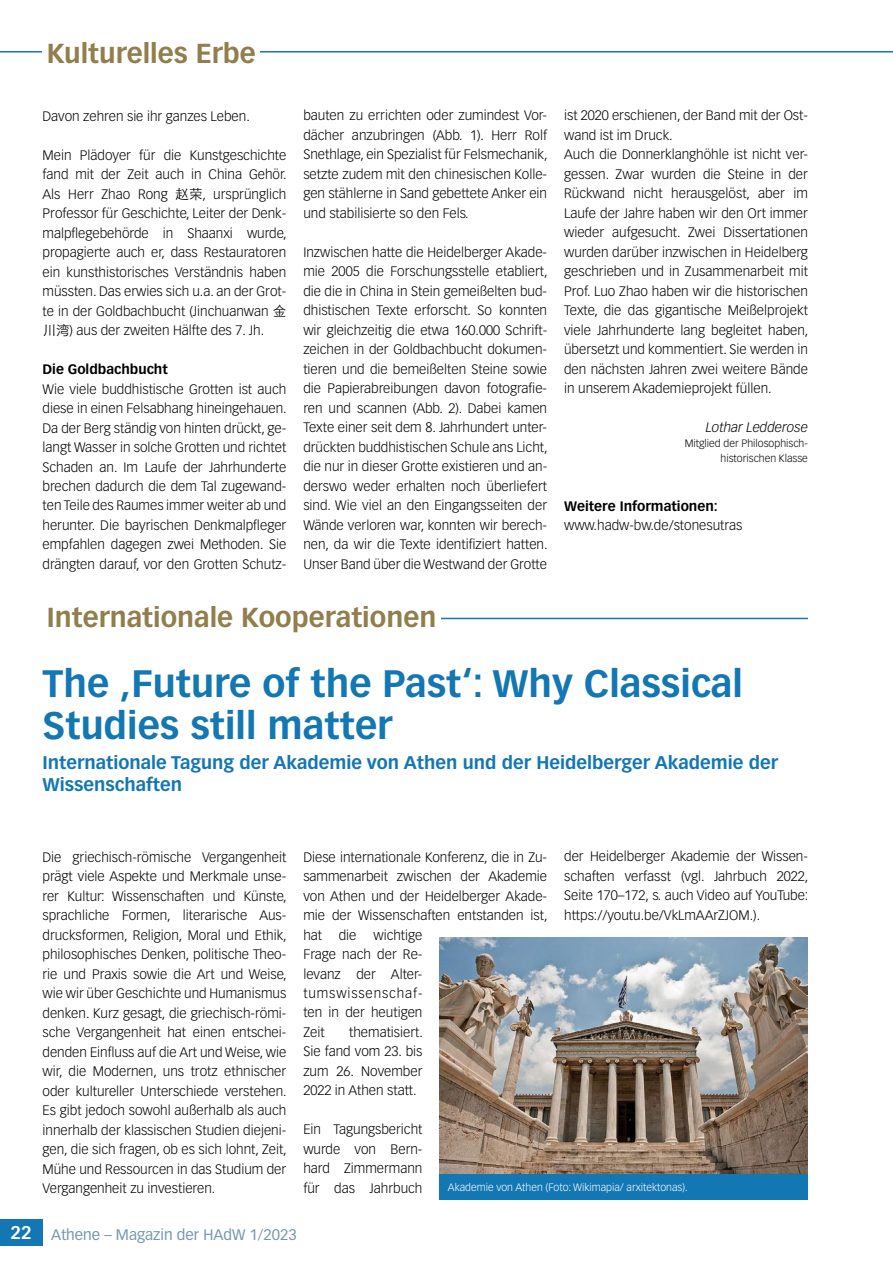
<style>
.page{position:relative;width:893px;height:1263px;background:#fff}
.page>*{position:absolute;margin:0;border:0;box-sizing:border-box;transform-origin:0 0}
.t1{font:700 37.5px/42px "Vectora LT Pro";color:#1277b2}
.t2{font:700 27px "Vectora LT Pro";color:#917e4d}
.t3{font:700 18px/21.6px "Vectora LT Pro";color:#1277b2}
.t4{font:15px "Vectora LT Pro";color:#7598af}
.t5{font:300 13.5px/19.5px "Vectora LT Pro";color:#000;text-align:justify}
.t6{font:700 13.5px "Vectora LT Pro";color:#000}
.t7{font:italic 300 13.5px "Vectora LT Pro";color:#000}
.t8{font:300 10.5px "Vectora LT Pro";color:#fff}
.t9{font:300 10.5px/14.7px "Vectora LT Pro";color:#000;text-align:right}
.s1{font-family:"ST Heiti SC"}
.s2{font-weight:700;font-size:18px;color:#fff}
</style>
<div class="page">
<hr style="left:0;top:51px;width:893px;height:2px;background:#1277b2">
<div style="left:0;top:1219px;width:43px;height:26px;background:#1277b2"></div>
<div style="left:43px;top:38px;width:217px;height:29px;background:#fff"></div>
<hr style="left:43px;top:618px;width:765px;height:1px;background:#1277b2">
<div style="left:43px;top:602px;width:398px;height:29px;background:#fff"></div>
<img style="left:439px;top:937px;width:369px;height:237px">
<div style="left:439px;top:1174px;width:369px;height:25px;background:#1277b2"></div>
<h2 class="t2" style="left:47px;top:37px;width:210px">Kulturelles Erbe</h2>
<p class="t5" style="left:43px;top:106px;width:209px">Davon zehren sie ihr ganzes Leben.</p>
<p class="t5" style="left:43px;top:145px;width:246px">Mein Plädoyer für die Kunstgeschichte fand mit der Zeit auch in China Gehör.<br>Als Herr Zhao Rong <span class="s1">赵荣</span>, ursprünglich Professor für Geschichte, Leiter der Denk&shy;malpflegebehörde in Shaanxi wurde, propagierte auch er, dass Restauratoren ein kunsthistorisches Verständnis haben müssten. Das erwies sich u.a. an der Grot&shy;te in der Goldbachbucht (Jinchuanwan <span class="s1">金川湾</span>) aus der zweiten Hälfte des 7. Jh.</p>
<p class="t6" style="left:43px;top:361px;width:127px">Die Goldbachbucht</p>
<p class="t5" style="left:43px;top:379px;width:246px">Wie viele buddhistische Grotten ist auch diese in einen Felsabhang hineingehauen.<br>Da der Berg ständig von hinten drückt, ge&shy;langt Wasser in solche Grotten und richtet Schaden an. Im Laufe der Jahrhunderte brechen dadurch die dem Tal zugewand&shy;ten Teile des Raumes immer weiter ab und herunter. Die bayrischen Denkmalpfleger empfahlen dagegen zwei Methoden. Sie drängten darauf, vor den Grotten Schutz-</p>
<p class="t5" style="left:303px;top:106px;width:246px">bauten zu errichten oder zumindest Vor&shy;dächer anzubringen (Abb. 1). Herr Rolf Snethlage, ein Spezialist für Felsmechanik, setzte zudem mit den chinesischen Kolle&shy;gen stählerne in Sand gebettete Anker ein und stabilisierte so den Fels.</p>
<p class="t5" style="left:303px;top:242px;width:246px">Inzwischen hatte die Heidelberger Akade&shy;mie 2005 die Forschungsstelle etabliert, die die in China in Stein gemeißelten bud&shy;dhistischen Texte erforscht. So konnten wir gleichzeitig die etwa 160.000 Schrift&shy;zeichen in der Goldbachbucht dokumen&shy;tieren und die bemeißelten Steine sowie die Papierabreibungen davon fotografie&shy;ren und scannen (Abb. 2). Dabei kamen Texte einer seit dem 8. Jahrhundert unter&shy;drückten buddhistischen Schule ans Licht, die nur in dieser Grotte existieren und an&shy;derswo weder erhalten noch überliefert sind. Wie viel an den Eingangsseiten der Wände verloren war, konnten wir berech&shy;nen, da wir die Texte identifiziert hatten.<br>Unser Band über die Westwand der Grotte</p>
<h2 class="t2" style="left:47px;top:601px;width:391px">Internationale Kooperationen</h2>
<p class="t5" style="left:564px;top:106px;width:246px;text-align:left">ist 2020 erschienen, der Band mit der Ost&shy;wand ist im Druck.<br>Auch die Donnerklanghöhle ist nicht ver&shy;gessen. Zwar wurden die Steine in der Rückwand nicht herausgelöst, aber im Laufe der Jahre haben wir den Ort immer wieder aufgesucht. Zwei Dissertationen wurden darüber inzwischen in Heidelberg geschrieben und in Zusammenarbeit mit Prof. Luo Zhao haben wir die historischen Texte, die das gigantische Meißelprojekt viele Jahrhunderte lang begleitet haben, übersetzt und kommentiert. Sie werden in den nächsten Jahren zwei weitere Bände in unserem Akademieprojekt füllen.</p>
<p class="t7" style="left:706px;top:419px;width:104px">Lothar Ledderose</p>
<p class="t9" style="left:685px;top:436px;width:125px">Mitglied der Philosophisch&shy;historischen Klasse</p>
<p class="t6" style="left:564px;top:497px;width:155px">Weitere Informationen:</p>
<p class="t5" style="left:564px;top:515px;width:180px">www.hadw-bw.de/stonesutras</p>
<h1 class="t1" style="left:43px;top:662px;width:702px">The ‚Future of the Past‘: Why Classical<br>Studies still matter</h1>
<h3 class="t3" style="left:43px;top:752px;width:737px">Internationale Tagung der Akademie von Athen und der Heidelberger Akademie der<br>Wissenschaften</h3>
<p class="t5" style="left:564px;top:847px;width:246px">der Heidelberger Akademie der Wissen&shy;schaften verfasst (vgl. Jahrbuch 2022, Seite 170–172, s. auch Video auf YouTube: https://youtu.be/VkLmAArZJOM.).</p>
<p class="t5" style="left:43px;top:847px;width:246px">Die griechisch-römische Vergangenheit prägt viele Aspekte und Merkmale unse&shy;rer Kultur: Wissenschaften und Künste, sprachliche Formen, literarische Aus&shy;drucksformen, Religion, Moral und Ethik, philosophisches Denken, politische Theo&shy;rie und Praxis sowie die Art und Weise, wie wir über Geschichte und Humanismus denken. Kurz gesagt, die griechisch-römi&shy;sche Vergangenheit hat einen entschei&shy;denden Einfluss auf die Art und Weise, wie wir, die Modernen, uns trotz ethnischer oder kultureller Unterschiede verstehen.<br>Es gibt jedoch sowohl außerhalb als auch innerhalb der klassischen Studien diejeni&shy;gen, die sich fragen, ob es sich lohnt, Zeit, Mühe und Ressourcen in das Studium der Vergangenheit zu investieren.</p>
<p class="t5" style="left:303px;top:847px;width:246px;text-align:left">Diese internationale Konferenz, die in Zu&shy;sammenarbeit zwischen der Akademie von Athen und der Heidelberger Akade&shy;mie der Wissenschaften entstanden ist, hat die wichtige<br>Frage nach der Re-<br>levanz der Alter-<br>tumswissenschaf-<br>ten in der heutigen<br>Zeit</p>
<p class="t5" style="left:303px;top:1022px;width:121px;text-indent:46px">thematisiert.<br>Sie fand vom 23. bis zum 26. November 2022 in Athen statt.</p>
<p class="t5" style="left:303px;top:1120px;width:121px">Ein Tagungsbericht wurde von Bern&shy;hard Zimmermann für das Jahrbuch</p>
<p class="t8" style="left:448px;top:1180px;width:241px">Akademie von Athen (Foto: Wikimapia/ arxitektonas).</p>
<p class="t4" style="left:11px;top:1225px;width:288px"><span class="s2">22</span> Athene – Magazin der HAdW 1/2023</p>
</div>
